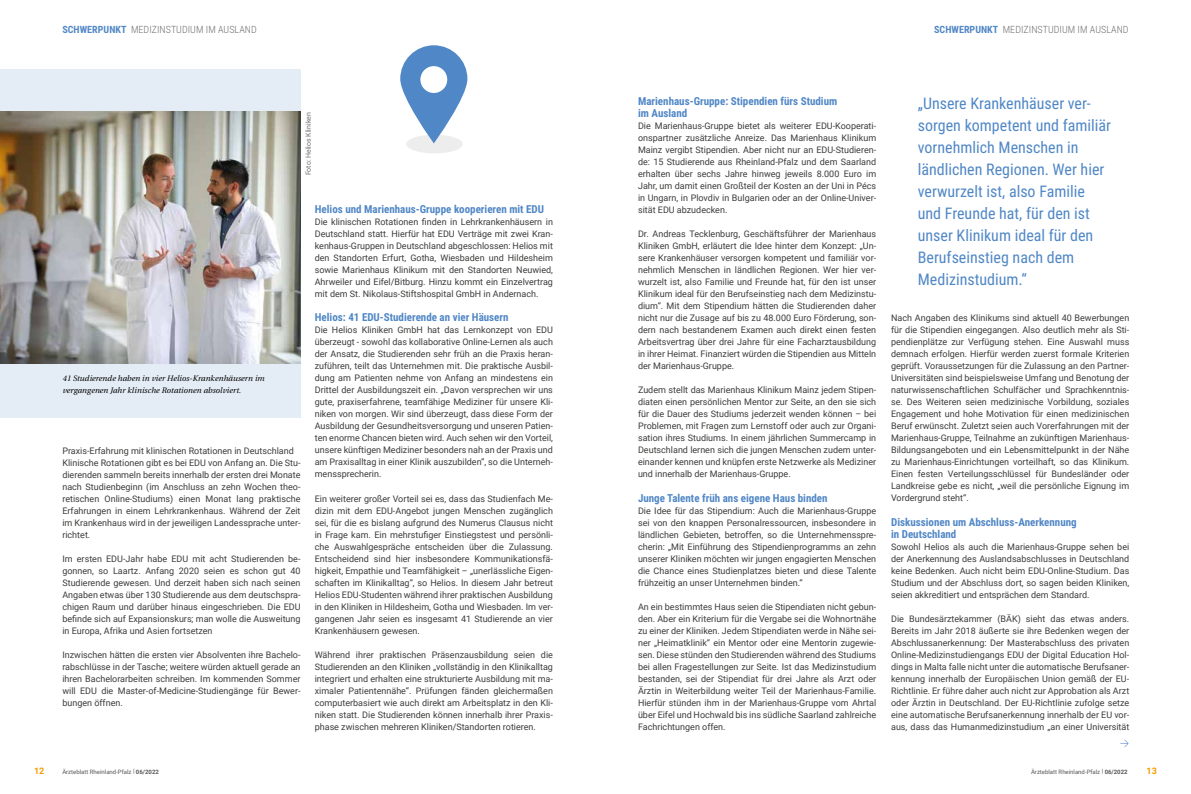
<style>
.page{position:relative;width:1191px;height:794px;background:#fff}
.page>*{position:absolute;margin:0;border:0;box-sizing:border-box;transform-origin:0 0}
.t1{font:16px/22px "Roboto Condensed";color:#5087c6}
.t2{font:700 11px/12px "Roboto Condensed";color:#5087c6}
.t3{font:300 10px "Roboto Condensed";letter-spacing:.005em;color:#706f6f}
.t4{font:9px/12px "Roboto";color:#3c3c3b;text-align:justify}
.t5{font:700 9px "Roboto";color:#f59c00}
.t6{font:italic 8px/12px "Linguistics Pro";letter-spacing:.005em;color:#000}
.t7{font:7px "Roboto";color:#706f6f}
.t8{font:6px "Roboto";color:#575756}
.s1{font-weight:700;color:#5087c6}
.s2{font-weight:700}
</style>
<div class="page">
<div style="left:0;top:69px;width:300px;height:348px;background:#e4edf6"></div>
<img style="left:0;top:111px;width:300px;height:252px">
<svg style="left:1120px;top:740px;width:8px;height:7px"></svg>
<div style="left:406px;top:135px;width:57px;height:18px;background:#ededed;border-radius:50%"></div>
<svg style="left:400px;top:45px;width:67px;height:98px;fill:#5087c6"></svg>
<div style="left:420px;top:66px;width:27px;height:27px;background:#fff;border-radius:50%"></div>
<p class="t3" style="left:62px;top:22px;width:196px"><span class="s1">SCHWERPUNKT</span> MEDIZINSTUDIUM IM AUSLAND</p>
<p class="t3" style="left:934px;top:22px;width:196px"><span class="s1">SCHWERPUNKT</span> MEDIZINSTUDIUM IM AUSLAND</p>
<p class="t7" style="left:303px;top:175px;width:65px;rotate:-90deg">Foto: Helios Kliniken</p>
<p class="t6" style="left:62px;top:372px;width:204px">41 Studierende haben in vier Helios-Krankenhäusern im vergangenen Jahr klinische Rotationen absolviert.</p>
<p class="t4" style="left:62px;top:444px;width:240px;text-align:left">Praxis-Erfahrung mit klinischen Rotationen in Deutschland Klinische Rotationen gibt es bei EDU von Anfang an. Die Stu&shy;dierenden sammeln bereits innerhalb der ersten drei Monate nach Studienbeginn (im Anschluss an zehn Wochen theo&shy;retischen Online-Studiums) einen Monat lang praktische Erfahrungen in einem Lehrkrankenhaus. Während der Zeit im Krankenhaus wird in der jeweiligen Landessprache unter&shy;richtet.</p>
<p class="t4" style="left:62px;top:552px;width:240px">Im ersten EDU-Jahr habe EDU mit acht Studierenden be&shy;gonnen, so Laartz. Anfang 2020 seien es schon gut 40<br>Studierende gewesen. Und derzeit haben sich nach seinen Angaben etwas über 130 Studierende aus dem deutschspra&shy;chigen Raum und darüber hinaus eingeschrieben. Die EDU befinde sich auf Expansionskurs; man wolle die Ausweitung in Europa, Afrika und Asien fortsetzen</p>
<p class="t4" style="left:62px;top:648px;width:240px">Inzwischen hätten die ersten vier Absolventen ihre Bachelo&shy;rabschlüsse in der Tasche; weitere würden aktuell gerade an ihren Bachelorarbeiten schreiben. Im kommenden Sommer will EDU die Master-of-Medicine-Studiengänge für Bewer&shy;bungen öffnen.</p>
<p class="t2" style="left:315px;top:203px;width:231px">Helios und Marienhaus-Gruppe kooperieren mit EDU</p>
<p class="t4" style="left:315px;top:216px;width:240px">Die klinischen Rotationen finden in Lehrkrankenhäusern in Deutschland statt. Hierfür hat EDU Verträge mit zwei Kran&shy;kenhaus-Gruppen in Deutschland abgeschlossen: Helios mit den Standorten Erfurt, Gotha, Wiesbaden und Hildesheim sowie Marienhaus Klinikum mit den Standorten Neuwied, Ahrweiler und Eifel/Bitburg. Hinzu kommt ein Einzelvertrag mit dem St. Nikolaus-Stiftshospital GmbH in Andernach.</p>
<p class="t2" style="left:315px;top:311px;width:195px">Helios: 41 EDU-Studierende an vier Häusern</p>
<p class="t4" style="left:315px;top:324px;width:240px">Die Helios Kliniken GmbH hat das Lernkonzept von EDU überzeugt - sowohl das kollaborative Online-Lernen als auch der Ansatz, die Studierenden sehr früh an die Praxis heran&shy;zuführen, teilt das Unternehmen mit. Die praktische Ausbil&shy;dung am Patienten nehme von Anfang an mindestens ein Drittel der Ausbildungszeit ein. „Davon versprechen wir uns gute, praxiserfahrene, teamfähige Mediziner für unsere Kli&shy;niken von morgen. Wir sind überzeugt, dass diese Form der Ausbildung der Gesundheitsversorgung und unseren Patien&shy;ten enorme Chancen bieten wird. Auch sehen wir den Vorteil, unsere künftigen Mediziner besonders nah an der Praxis und am Praxisalltag in einer Klinik auszubilden“, so die Unterneh&shy;menssprecherin.</p>
<p class="t4" style="left:315px;top:492px;width:240px">Ein weiterer großer Vorteil sei es, dass das Studienfach Me&shy;dizin mit dem EDU-Angebot jungen Menschen zugänglich sei, für die es bislang aufgrund des Numerus Clausus nicht in Frage kam. Ein mehrstufiger Einstiegstest und persönli&shy;che Auswahlgespräche entscheiden über die Zulassung.<br>Entscheidend sind hier insbesondere Kommunikationsfä&shy;higkeit, Empathie und Teamfähigkeit – „unerlässliche Eigen&shy;schaften im Klinikalltag“, so Helios. In diesem Jahr betreut Helios EDU-Studenten während ihrer praktischen Ausbildung in den Kliniken in Hildesheim, Gotha und Wiesbaden. Im ver&shy;gangenen Jahr seien es insgesamt 41 Studierende an vier Krankenhäusern gewesen.</p>
<p class="t4" style="left:315px;top:648px;width:240px">Während ihrer praktischen Präsenzausbildung seien die Studierenden an den Kliniken „vollständig in den Klinikalltag integriert und erhalten eine strukturierte Ausbildung mit ma&shy;ximaler Patientennähe“. Prüfungen fänden gleichermaßen computerbasiert wie auch direkt am Arbeitsplatz in den Kli&shy;niken statt. Die Studierenden können innerhalb ihrer Praxis&shy;phase zwischen mehreren Kliniken/Standorten rotieren.</p>
<p class="t2" style="left:638px;top:95px;width:201px">Marienhaus-Gruppe: Stipendien fürs Studium im Ausland</p>
<p class="t4" style="left:638px;top:120px;width:240px">Die Marienhaus-Gruppe bietet als weiterer EDU-Kooperati&shy;onspartner zusätzliche Anreize. Das Marienhaus Klinikum Mainz vergibt Stipendien. Aber nicht nur an EDU-Studieren&shy;de: 15 Studierende aus Rheinland-Pfalz und dem Saarland erhalten über sechs Jahre hinweg jeweils 8.000 Euro im Jahr, um damit einen Großteil der Kosten an der Uni in Pécs in Ungarn, in Plovdiv in Bulgarien oder an der Online-Univer&shy;sität EDU abzudecken.</p>
<p class="t4" style="left:638px;top:228px;width:240px">Dr. Andreas Tecklenburg, Geschäftsführer der Marienhaus Kliniken GmbH, erläutert die Idee hinter dem Konzept: „Un&shy;sere Krankenhäuser versorgen kompetent und familiär vor&shy;nehmlich Menschen in ländlichen Regionen. Wer hier ver&shy;wurzelt ist, also Familie und Freunde hat, für den ist unser Klinikum ideal für den Berufseinstieg nach dem Medizinstu&shy;dium“. Mit dem Stipendium hätten die Studierenden daher nicht nur die Zusage auf bis zu 48.000 Euro Förderung, son&shy;dern nach bestandenem Examen auch direkt einen festen Arbeitsvertrag über drei Jahre für eine Facharztausbildung in ihrer Heimat. Finanziert würden die Stipendien aus Mitteln der Marienhaus-Gruppe.</p>
<p class="t4" style="left:638px;top:384px;width:240px">Zudem stellt das Marienhaus Klinikum Mainz jedem Stipen&shy;diaten einen persönlichen Mentor zur Seite, an den sie sich für die Dauer des Studiums jederzeit wenden können – bei Problemen, mit Fragen zum Lernstoff oder auch zur Organi&shy;sation ihres Studiums. In einem jährlichen Summercamp in Deutschland lernen sich die jungen Menschen zudem unter&shy;einander kennen und knüpfen erste Netzwerke als Mediziner und innerhalb der Marienhaus-Gruppe.</p>
<p class="t2" style="left:638px;top:491px;width:191px">Junge Talente früh ans eigene Haus binden</p>
<p class="t4" style="left:638px;top:504px;width:240px">Die Idee für das Stipendium: Auch die Marienhaus-Gruppe sei von den knappen Personalressourcen, insbesondere in ländlichen Gebieten, betroffen, so die Unternehmensspre&shy;cherin: „Mit Einführung des Stipendienprogramms an zehn unserer Kliniken möchten wir jungen engagierten Menschen die Chance eines Studienplatzes bieten und diese Talente frühzeitig an unser Unternehmen binden.“</p>
<p class="t4" style="left:638px;top:600px;width:240px">An ein bestimmtes Haus seien die Stipendiaten nicht gebun&shy;den. Aber ein Kriterium für die Vergabe sei die Wohnortnähe zu einer der Kliniken. Jedem Stipendiaten werde in Nähe sei&shy;ner „Heimatklinik“ ein Mentor oder eine Mentorin zugewie&shy;sen. Diese stünden den Studierenden während des Studiums bei allen Fragestellungen zur Seite. Ist das Medizinstudium bestanden, sei der Stipendiat für drei Jahre als Arzt oder Ärztin in Weiterbildung weiter Teil der Marienhaus-Familie.<br>Hierfür stünden ihm in der Marienhaus-Gruppe vom Ahrtal über Eifel und Hochwald bis ins südliche Saarland zahlreiche Fachrichtungen offen.</p>
<p class="t1" style="left:917px;top:92px;width:195px">„Unsere Krankenhäuser ver&shy;sorgen kompetent und familiär vornehmlich Menschen in ländlichen Regionen. Wer hier verwurzelt ist, also Familie und Freunde hat, für den ist unser Klinikum ideal für den<br>Berufseinstieg nach dem<br>Medizinstudium.“</p>
<p class="t4" style="left:891px;top:312px;width:240px">Nach Angaben des Klinikums sind aktuell 40 Bewerbungen für die Stipendien eingegangen. Also deutlich mehr als Sti&shy;pendienplätze zur Verfügung stehen. Eine Auswahl muss demnach erfolgen. Hierfür werden zuerst formale Kriterien geprüft. Voraussetzungen für die Zulassung an den Partner-Universitäten sind beispielsweise Umfang und Benotung der naturwissenschaftlichen Schulfächer und Sprachkenntnis&shy;se. Des Weiteren seien medizinische Vorbildung, soziales Engagement und hohe Motivation für einen medizinischen Beruf erwünscht. Zuletzt seien auch Vorerfahrungen mit der Marienhaus-Gruppe, Teilnahme an zukünftigen Marienhaus-Bildungsangeboten und ein Lebensmittelpunkt in der Nähe zu Marienhaus-Einrichtungen vorteilhaft, so das Klinikum.<br>Einen festen Verteilungsschlüssel für Bundesländer oder Landkreise gebe es nicht, „weil die persönliche Eignung im Vordergrund steht“.</p>
<p class="t2" style="left:891px;top:515px;width:187px">Diskussionen um Abschluss-Anerkennung in Deutschland</p>
<p class="t4" style="left:891px;top:540px;width:240px">Sowohl Helios als auch die Marienhaus-Gruppe sehen bei der Anerkennung des Auslandsabschlusses in Deutschland keine Bedenken. Auch nicht beim EDU-Online-Studium. Das Studium und der Abschluss dort, so sagen beiden Kliniken, seien akkreditiert und entsprächen dem Standard.</p>
<p class="t4" style="left:891px;top:612px;width:240px">Die Bundesärztekammer (BÄK) sieht das etwas anders.<br>Bereits im Jahr 2018 äußerte sie ihre Bedenken wegen der Abschlussanerkennung: Der Masterabschluss des privaten Online-Medizinstudiengangs EDU der Digital Education Hol&shy;dings in Malta falle nicht unter die automatische Berufsaner&shy;kennung innerhalb der Europäischen Union gemäß der EU-Richtlinie. Er führe daher auch nicht zur Approbation als Arzt oder Ärztin in Deutschland. Der EU-Richtlinie zufolge setze eine automatische Berufsanerkennung innerhalb der EU vor&shy;aus, dass das Humanmedizinstudium „an einer Universität</p>
<p class="t5" style="left:34px;top:764px;width:12px">12</p>
<p class="t8" style="left:62px;top:767px;width:98px">Ärzteblatt Rheinland-Pfalz | <span class="s2">06/2022</span></p>
<p class="t8" style="left:1031px;top:767px;width:98px">Ärzteblatt Rheinland-Pfalz | <span class="s2">06/2022</span></p>
<p class="t5" style="left:1146px;top:764px;width:12px">13</p>
</div>
